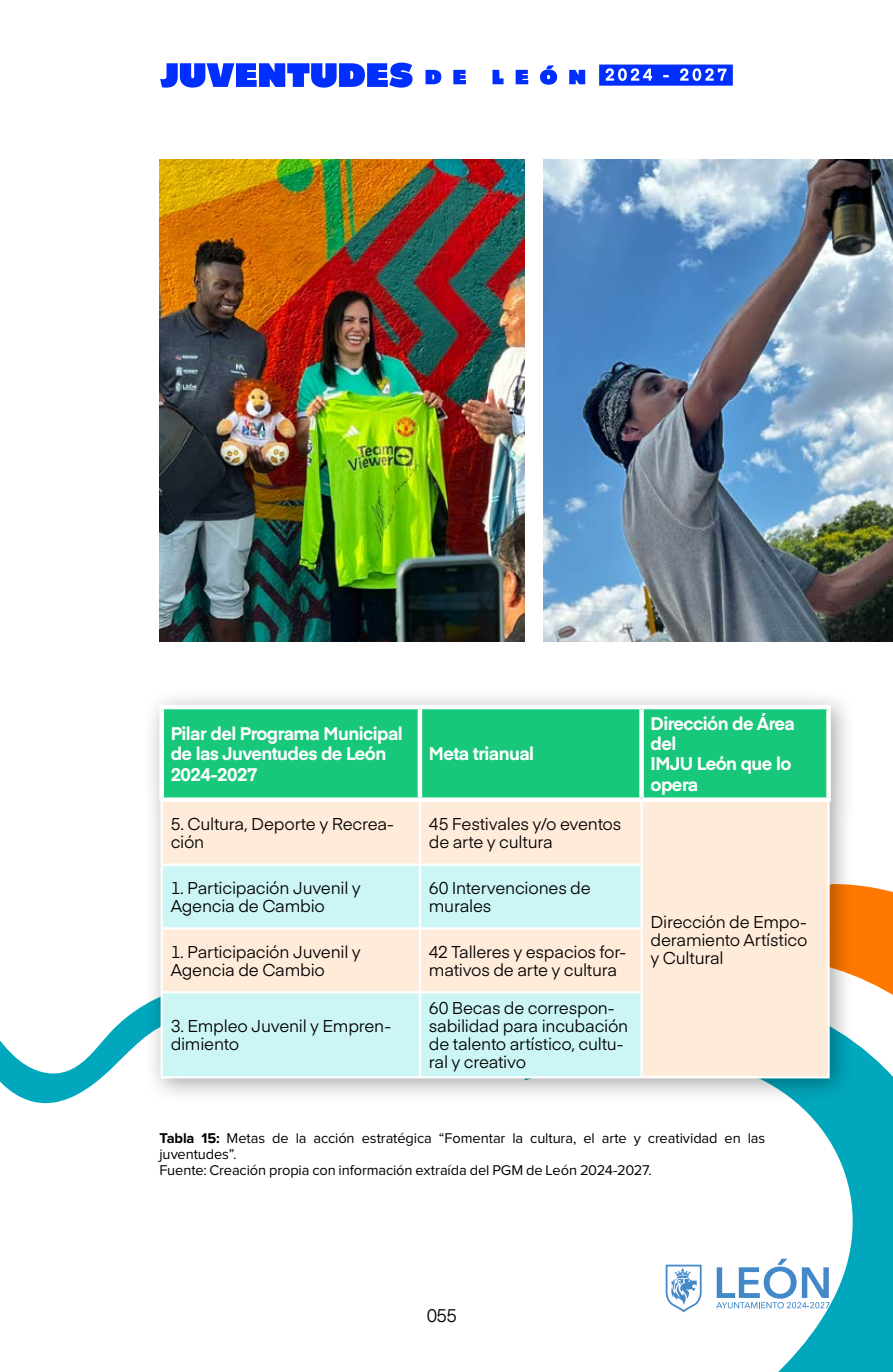
<style>
.page{position:relative;width:893px;height:1372px;background:#fff}
.page>*{position:absolute;margin:0;border:0;box-sizing:border-box;transform-origin:0 0}
.t1{font:700 18px/20.2px "Eina 01";letter-spacing:-.03em;color:#fff}
.t2{font:18px "Eina 01";color:#000}
.t3{font:16.88px/18px "Eina 01";letter-spacing:-.015em;color:#000}
.t4{font:14.62px/15.8px "Proxima Nova";letter-spacing:-.005em;color:#000}
.s1{font-weight:700}
</style>
<div class="page">
<svg style="left:0;top:1006px;width:142px;height:98px"></svg>
<div style="left:856px;top:885px;width:37px;height:101px;background:#ff7800"></div>
<svg style="left:665px;top:986px;width:228px;height:385px"></svg>
<img style="left:159px;top:159px;width:365px;height:482px">
<img style="left:543px;top:159px;width:350px;height:482px">
<div style="left:142px;top:687px;width:714px;height:416px;background:#000;opacity:.35"></div>
<div style="left:164px;top:709px;width:662px;height:88px;background:#17c77a"></div>
<div style="left:163px;top:802px;width:664px;height:274px;background:#ffebd9"></div>
<svg style="left:163px;top:865px;width:477px;height:211px;background:#dbf2ec"></svg>
<div style="left:159px;top:704px;width:261px;height:5px;background:#fff"></div>
<div style="left:159px;top:709px;width:5px;height:88px;background:#fff"></div>
<div style="left:159px;top:797px;width:261px;height:5px;background:#fff"></div>
<div style="left:420px;top:704px;width:222px;height:5px;background:#fff"></div>
<hr style="left:418px;top:709px;width:4px;height:88px;background:#fff">
<div style="left:420px;top:797px;width:222px;height:5px;background:#fff"></div>
<div style="left:642px;top:704px;width:189px;height:5px;background:#fff"></div>
<div style="left:639px;top:709px;width:5px;height:88px;background:#fff"></div>
<div style="left:826px;top:709px;width:5px;height:88px;background:#fff"></div>
<div style="left:642px;top:797px;width:189px;height:5px;background:#fff"></div>
<hr style="left:161px;top:802px;width:2px;height:61px;background:#fff">
<hr style="left:419px;top:802px;width:2px;height:61px;background:#fff">
<hr style="left:640px;top:802px;width:3px;height:61px;background:#fff">
<hr style="left:827px;top:802px;width:3px;height:62px;background:#fff">
<hr style="left:827px;top:864px;width:3px;height:64px;background:#fff">
<hr style="left:827px;top:928px;width:3px;height:64px;background:#fff">
<hr style="left:827px;top:992px;width:3px;height:84px;background:#fff">
<hr style="left:642px;top:1076px;width:188px;height:2px;background:#fff">
<hr style="left:161px;top:929px;width:2px;height:62px;background:#fff">
<hr style="left:419px;top:929px;width:2px;height:62px;background:#fff">
<hr style="left:640px;top:929px;width:3px;height:62px;background:#fff">
<hr style="left:161px;top:863px;width:259px;height:2px;background:#fff">
<hr style="left:161px;top:865px;width:2px;height:62px;background:#fff">
<hr style="left:161px;top:927px;width:259px;height:2px;background:#fff">
<hr style="left:420px;top:863px;width:223px;height:2px;background:#fff">
<hr style="left:419px;top:865px;width:2px;height:62px;background:#fff">
<hr style="left:640px;top:865px;width:3px;height:62px;background:#fff">
<hr style="left:420px;top:927px;width:223px;height:2px;background:#fff">
<hr style="left:161px;top:991px;width:259px;height:2px;background:#fff">
<hr style="left:161px;top:993px;width:2px;height:83px;background:#fff">
<hr style="left:161px;top:1076px;width:259px;height:2px;background:#fff">
<hr style="left:420px;top:991px;width:223px;height:2px;background:#fff">
<hr style="left:419px;top:993px;width:2px;height:83px;background:#fff">
<hr style="left:640px;top:993px;width:3px;height:83px;background:#fff">
<hr style="left:420px;top:1076px;width:222px;height:2px;background:#fff">
<svg style="left:666px;top:1264px;width:36px;height:48px"></svg>
<svg style="left:716px;top:1258px;width:113px;height:50px"></svg>
<svg style="left:160px;top:63px;width:253px;height:25px"></svg>
<svg style="left:425px;top:65px;width:160px;height:20px"></svg>
<svg style="left:599px;top:65px;width:134px;height:21px;background:#3156ff"></svg>
<p class="t1" style="left:171px;top:722px;width:234px">Pilar del Programa Municipal de las Juventudes de León<br>2024-2027</p>
<p class="t1" style="left:429px;top:742px;width:107px">Meta trianual</p>
<p class="t3" style="left:171px;top:814px;width:225px">5. Cultura, Deporte y Recrea&shy;ción</p>
<p class="t3" style="left:429px;top:814px;width:194px">45 Festivales y/o eventos de arte y cultura</p>
<p class="t3" style="left:171px;top:877px;width:192px">1. Participación Juvenil y<br>Agencia de Cambio</p>
<p class="t3" style="left:429px;top:877px;width:163px">60 Intervenciones de murales</p>
<p class="t3" style="left:171px;top:941px;width:192px">1. Participación Juvenil y<br>Agencia de Cambio</p>
<p class="t3" style="left:429px;top:941px;width:199px">42 Talleres y espacios for&shy;mativos de arte y cultura</p>
<p class="t3" style="left:171px;top:1016px;width:222px">3. Empleo Juvenil y Empren&shy;dimiento</p>
<p class="t3" style="left:429px;top:998px;width:201px">60 Becas de correspon&shy;sabilidad para incubación de talento artístico, cultu&shy;ral y creativo</p>
<p class="t1" style="left:651px;top:712px;width:146px">Dirección de Área del<br>IMJU León que lo opera</p>
<p class="t3" style="left:651px;top:911px;width:158px;text-align:justify">Dirección de Empo&shy;deramiento Artístico y Cultural</p>
<p class="t4" style="left:159px;top:1130px;width:607px"><span class="s1">Tabla 15:</span> Metas de la acción estratégica “Fomentar la cultura, el arte y creatividad en las juventudes”.<br>Fuente: Creación propia con información extraída del PGM de León 2024-2027.</p>
<p class="t2" style="left:426px;top:1301px;width:32px">055</p>
</div>
